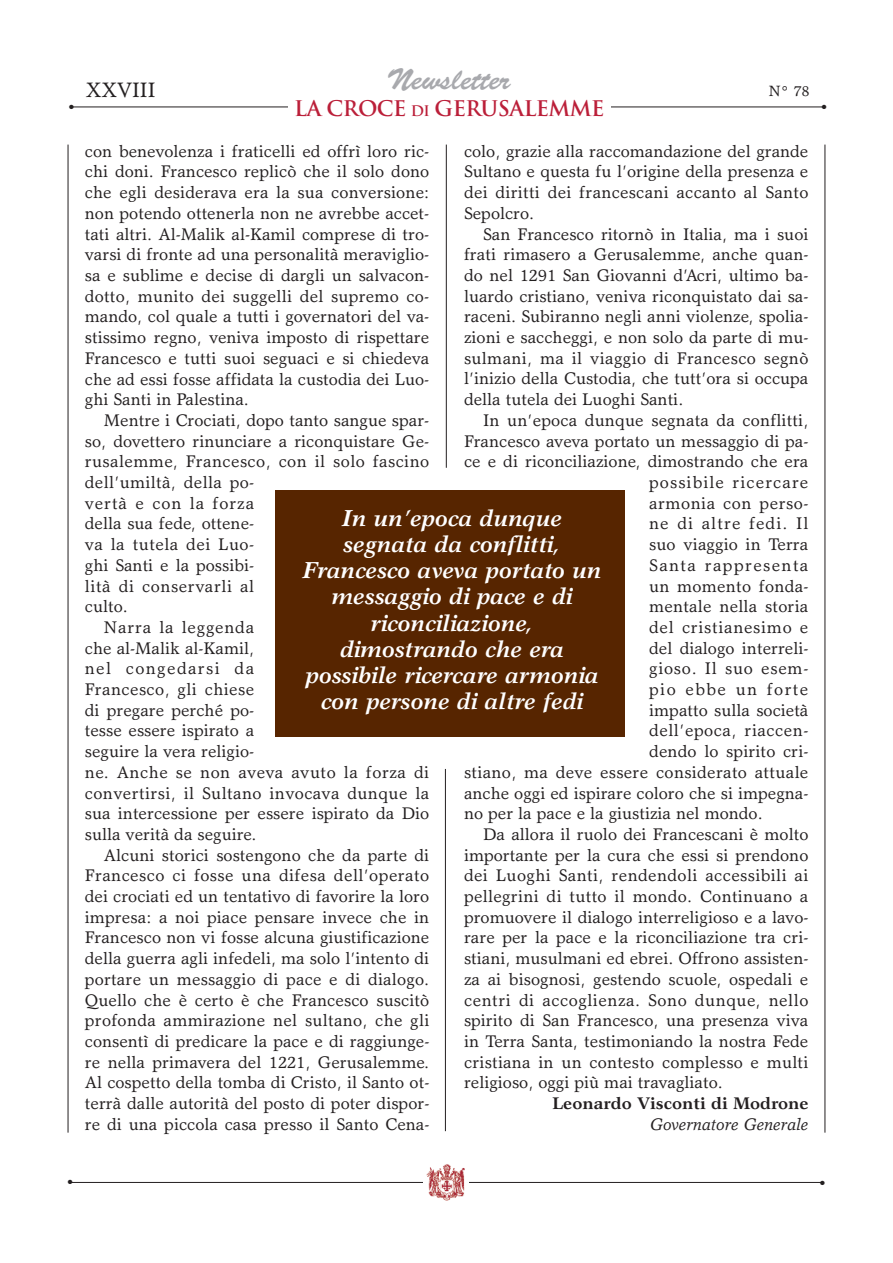
<style>
.page{position:relative;width:893px;height:1263px;background:#fff}
.page>*{position:absolute;margin:0;border:0;box-sizing:border-box;transform-origin:0 0}
.t1{font:30px "Brush Script";color:#a8a9ad}
.t2{font:italic 700 23.25px/26.2px "Garth Graphic";color:#fff;text-align:center}
.t3{font:700 21px "Trajan";letter-spacing:-.025em;color:#bb1f39}
.t4{font:21px "Garth Graphic";color:#231f20}
.t5{font:16.95px/20.7px "Garth Graphic";color:#231f20;text-align:justify}
.t6{font:16.95px "Garth Graphic";letter-spacing:.025em;color:#231f20}
.t7{font:16.95px "Garth Graphic";letter-spacing:.03em;color:#231f20}
.t8{font:16.95px "Garth Graphic";letter-spacing:.02em;color:#231f20}
.t9{font:16.95px "Garth Graphic";letter-spacing:.08em;color:#231f20}
.t10{font:16.95px "Garth Graphic";letter-spacing:.045em;color:#231f20}
.t11{font:700 16.95px "Garth Graphic";color:#231f20}
.t12{font:16.95px "Garth Graphic";letter-spacing:.035em;color:#231f20}
.t13{font:italic 16.95px "Garth Graphic";color:#231f20}
.t14{font:16.95px "Garth Graphic";letter-spacing:.06em;color:#231f20}
.t15{font:16.95px "Garth Graphic";letter-spacing:.04em;color:#231f20}
.t16{font:16.95px "Garth Graphic";letter-spacing:.055em;color:#231f20}
.t17{font:16.95px "Garth Graphic";letter-spacing:.065em;color:#231f20}
.t18{font:15px "Garth Graphic";color:#231f20}
.t19{font:6px "Zapf Dingbats";color:#231f20}
.s1{font-size:14.25px}
</style>
<div class="page">
<hr style="left:68px;top:145px;width:1px;height:987px;background:#231f20">
<hr style="left:825px;top:145px;width:1px;height:987px;background:#231f20">
<hr style="left:69px;top:1182px;width:754px;height:1px;background:#231f20">
<div style="left:424px;top:1163px;width:45px;height:41px;background:#fff"></div>
<img style="left:426px;top:1164px;width:39px;height:37px">
<hr style="left:446px;top:145px;width:1px;height:323px;background:#231f20">
<hr style="left:445px;top:769px;width:1px;height:362px;background:#231f20">
<hr style="left:71px;top:107px;width:754px;height:1px;background:#231f20">
<div style="left:288px;top:100px;width:323px;height:23px;background:#fff"></div>
<div style="left:275px;top:490px;width:350px;height:247px;background:#572500"></div>
<h1 class="t1" style="left:387px;top:68px;width:125px">Newsletter</h1>
<p class="t4" style="left:86px;top:82px;width:71px">XXVIII</p>
<p class="t18" style="left:769px;top:85px;width:42px">N° 78</p>
<p class="t3" style="left:294px;top:96px;width:312px">LA CROCE <span class="s1">DI</span> GERUSALEMME</p>
<p class="t19" style="left:69px;top:103px;width:6px">●</p>
<p class="t19" style="left:822px;top:104px;width:6px">●</p>
<p class="t5" style="left:464px;top:142px;width:346px">colo, grazie alla raccomandazione del grande Sultano e questa fu l’origine della presenza e dei diritti dei francescani accanto al Santo Sepolcro.</p>
<p class="t5" style="left:464px;top:225px;width:346px;text-indent:19px">San Francesco ritornò in Italia, ma i suoi frati rimasero a Gerusalemme, anche quan&shy;do nel 1291 San Giovanni d’Acri, ultimo ba&shy;luardo cristiano, veniva riconquistato dai sa&shy;raceni. Subiranno negli anni violenze, spolia&shy;zioni e saccheggi, e non solo da parte di mu&shy;sulmani, ma il viaggio di Francesco segnò l’inizio della Custodia, che tutt’ora si occupa della tutela dei Luoghi Santi.</p>
<p class="t5" style="left:483px;top:411px;width:327px">In un’epoca dunque segnata da conflitti,</p>
<p class="t5" style="left:464px;top:432px;width:346px">Francesco aveva portato un messaggio di pa-</p>
<p class="t5" style="left:464px;top:453px;width:346px">ce e di riconciliazione, dimostrando che era</p>
<p class="t14" style="left:649px;top:476px;width:161px">possibile ricercare</p>
<p class="t7" style="left:649px;top:496px;width:161px">armonia con perso-</p>
<p class="t17" style="left:649px;top:517px;width:161px">ne di altre fedi. Il</p>
<p class="t5" style="left:649px;top:536px;width:161px">suo viaggio in Terra</p>
<p class="t9" style="left:649px;top:559px;width:161px">Santa rappresenta</p>
<p class="t5" style="left:649px;top:577px;width:161px">un momento fonda-</p>
<p class="t5" style="left:649px;top:598px;width:161px">mentale nella storia</p>
<p class="t15" style="left:649px;top:621px;width:161px">del cristianesimo e</p>
<p class="t5" style="left:649px;top:639px;width:161px">del dialogo interreli-</p>
<p class="t10" style="left:649px;top:662px;width:161px">gioso. Il suo esem-</p>
<p class="t9" style="left:649px;top:683px;width:161px">pio ebbe un forte</p>
<p class="t5" style="left:649px;top:701px;width:161px">impatto sulla società</p>
<p class="t7" style="left:649px;top:724px;width:161px">dell’epoca, riaccen-</p>
<p class="t5" style="left:649px;top:743px;width:161px">dendo lo spirito cri-</p>
<p class="t8" style="left:464px;top:766px;width:346px">stiano, ma deve essere considerato attuale</p>
<p class="t5" style="left:464px;top:784px;width:346px">anche oggi ed ispirare coloro che si impegna-</p>
<p class="t5" style="left:464px;top:805px;width:300px">no per la pace e la giustizia nel mondo.</p>
<p class="t5" style="left:483px;top:825px;width:327px">Da allora il ruolo dei Francescani è molto</p>
<p class="t5" style="left:464px;top:846px;width:346px">importante per la cura che essi si prendono</p>
<p class="t8" style="left:464px;top:869px;width:346px">dei Luoghi Santi, rendendoli accessibili ai</p>
<p class="t5" style="left:464px;top:888px;width:346px">pellegrini di tutto il mondo. Continuano a</p>
<p class="t5" style="left:464px;top:908px;width:346px">promuovere il dialogo interreligioso e a lavo-</p>
<p class="t5" style="left:464px;top:929px;width:346px">rare per la pace e la riconciliazione tra cri-</p>
<p class="t5" style="left:464px;top:950px;width:346px">stiani, musulmani ed ebrei. Offrono assisten-</p>
<p class="t5" style="left:464px;top:970px;width:346px">za ai bisognosi, gestendo scuole, ospedali e</p>
<p class="t7" style="left:464px;top:993px;width:346px">centri di accoglienza. Sono dunque, nello</p>
<p class="t5" style="left:464px;top:1012px;width:346px">spirito di San Francesco, una presenza viva</p>
<p class="t5" style="left:464px;top:1032px;width:346px">in Terra Santa, testimoniando la nostra Fede</p>
<p class="t5" style="left:464px;top:1053px;width:346px">cristiana in un contesto complesso e multi</p>
<p class="t5" style="left:464px;top:1074px;width:260px">religioso, oggi più mai travagliato.</p>
<p class="t11" style="left:552px;top:1097px;width:258px">Leonardo Visconti di Modrone</p>
<p class="t13" style="left:650px;top:1117px;width:160px">Governatore Generale</p>
<p class="t5" style="left:85px;top:142px;width:346px">con benevolenza i fraticelli ed offrì loro ric&shy;chi doni. Francesco replicò che il solo dono che egli desiderava era la sua conversione: non potendo ottenerla non ne avrebbe accet&shy;tati altri. Al-Malik al-Kamil comprese di tro&shy;varsi di fronte ad una personalità meraviglio&shy;sa e sublime e decise di dargli un salvacon&shy;dotto, munito dei suggelli del supremo co&shy;mando, col quale a tutti i governatori del va&shy;stissimo regno, veniva imposto di rispettare Francesco e tutti suoi seguaci e si chiedeva che ad essi fosse affidata la custodia dei Luo&shy;ghi Santi in Palestina.</p>
<p class="t5" style="left:104px;top:411px;width:327px">Mentre i Crociati, dopo tanto sangue spar-</p>
<p class="t5" style="left:85px;top:432px;width:346px">so, dovettero rinunciare a riconquistare Ge-</p>
<p class="t6" style="left:85px;top:455px;width:346px">rusalemme, Francesco, con il solo fascino</p>
<p class="t8" style="left:85px;top:476px;width:171px">dell’umiltà, della po-</p>
<p class="t16" style="left:85px;top:496px;width:171px">vertà e con la forza</p>
<p class="t5" style="left:85px;top:515px;width:171px">della sua fede, ottene-</p>
<p class="t6" style="left:85px;top:538px;width:171px">va la tutela dei Luo-</p>
<p class="t5" style="left:85px;top:556px;width:171px">ghi Santi e la possibi-</p>
<p class="t12" style="left:85px;top:579px;width:171px">lità di conservarli al</p>
<p class="t5" style="left:85px;top:598px;width:44px">culto.</p>
<p class="t10" style="left:104px;top:621px;width:152px">Narra la leggenda</p>
<p class="t5" style="left:85px;top:639px;width:171px">che al-Malik al-Kamil,</p>
<p class="t9" style="left:85px;top:662px;width:171px">nel congedarsi da</p>
<p class="t6" style="left:85px;top:683px;width:171px">Francesco, gli chiese</p>
<p class="t5" style="left:85px;top:701px;width:171px">di pregare perché po-</p>
<p class="t5" style="left:85px;top:722px;width:171px">tesse essere ispirato a</p>
<p class="t5" style="left:85px;top:743px;width:171px">seguire la vera religio-</p>
<p class="t7" style="left:85px;top:766px;width:346px">ne. Anche se non aveva avuto la forza di</p>
<p class="t6" style="left:85px;top:786px;width:346px">convertirsi, il Sultano invocava dunque la</p>
<p class="t5" style="left:85px;top:805px;width:346px">sua intercessione per essere ispirato da Dio</p>
<p class="t5" style="left:85px;top:825px;width:173px">sulla verità da seguire.</p>
<p class="t5" style="left:104px;top:846px;width:327px">Alcuni storici sostengono che da parte di</p>
<p class="t6" style="left:85px;top:869px;width:346px">Francesco ci fosse una difesa dell’operato</p>
<p class="t5" style="left:85px;top:888px;width:346px">dei crociati ed un tentativo di favorire la loro</p>
<p class="t5" style="left:85px;top:908px;width:346px">impresa: a noi piace pensare invece che in</p>
<p class="t5" style="left:85px;top:929px;width:346px">Francesco non vi fosse alcuna giustificazione</p>
<p class="t5" style="left:85px;top:950px;width:346px">della guerra agli infedeli, ma solo l’intento di</p>
<p class="t5" style="left:85px;top:970px;width:346px">portare un messaggio di pace e di dialogo.</p>
<p class="t5" style="left:85px;top:991px;width:346px">Quello che è certo è che Francesco suscitò</p>
<p class="t5" style="left:85px;top:1012px;width:346px">profonda ammirazione nel sultano, che gli</p>
<p class="t5" style="left:85px;top:1032px;width:346px">consentì di predicare la pace e di raggiunge-</p>
<p class="t5" style="left:85px;top:1053px;width:346px">re nella primavera del 1221, Gerusalemme.</p>
<p class="t5" style="left:85px;top:1074px;width:346px">Al cospetto della tomba di Cristo, il Santo ot-</p>
<p class="t5" style="left:85px;top:1095px;width:346px">terrà dalle autorità del posto di poter dispor-</p>
<p class="t5" style="left:85px;top:1115px;width:346px">re di una piccola casa presso il Santo Cena-</p>
<h2 class="t2" style="left:303px;top:507px;width:300px">In un’epoca dunque segnata da conflitti,<br>Francesco aveva portato un messaggio di pace e di riconciliazione, dimostrando che era possibile ricercare armonia con persone di altre fedi</h2>
<p class="t19" style="left:68px;top:1179px;width:6px">●</p>
<p class="t19" style="left:820px;top:1179px;width:6px">●</p>
</div>
